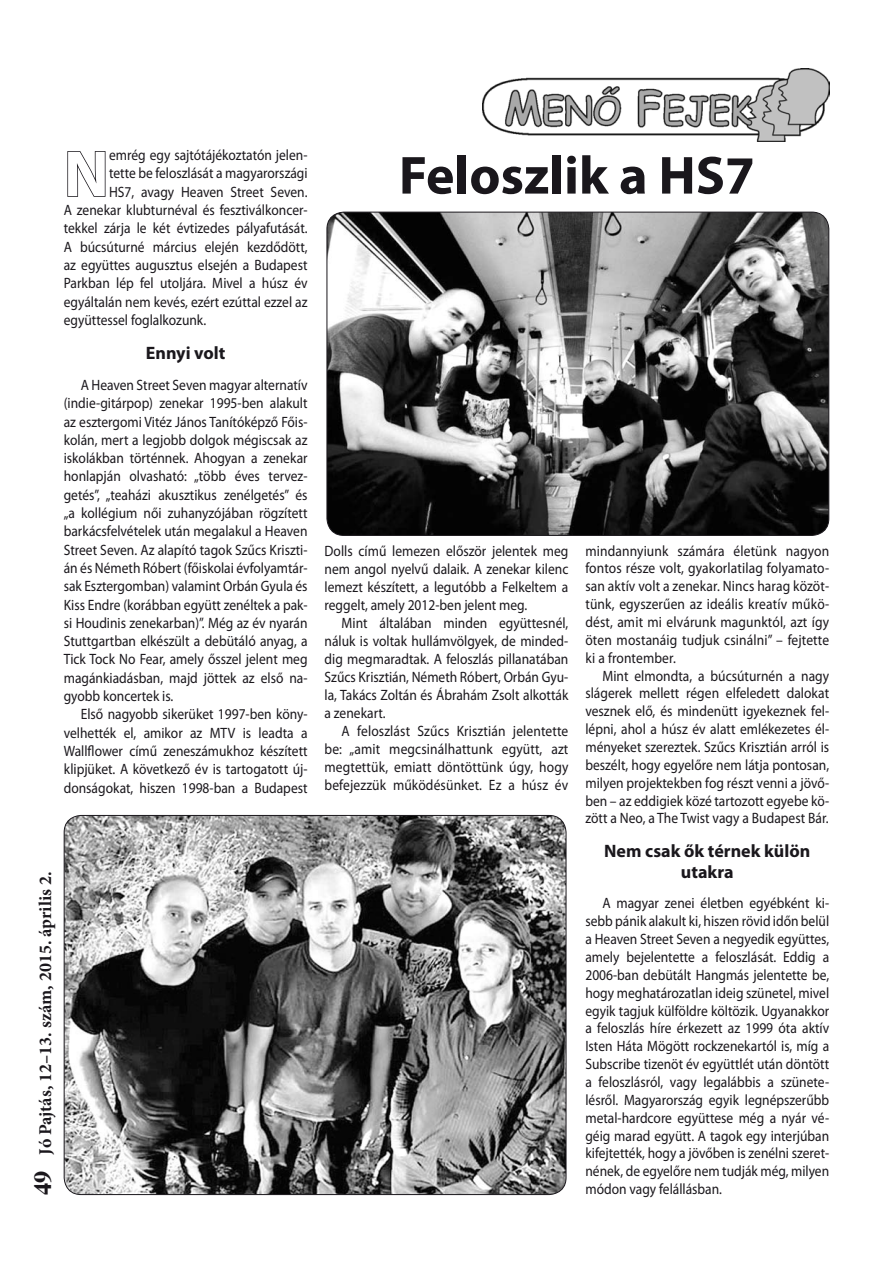
<style>
.page{position:relative;width:893px;height:1263px;background:#fff}
.page>*{position:absolute;margin:0;border:0;box-sizing:border-box;transform-origin:0 0}
.t1{font:700 65.7px "Myriad Pro";color:#fff}
.t2{font:700 54px "Myriad Pro";color:#1a171c}
.t3{font:700 24px "CG Times";color:#1a171c}
.t4{font:700 18px/20.9px "Myriad Pro";color:#1a171c;text-align:center}
.t5{font:700 18px "Minion Pro";color:#1a171c}
.t6{font:15px/17.9px "Myriad Pro";color:#1a171c;text-align:justify;scale:.9 1}
</style>
<div class="page">
<img style="left:482px;top:68px;width:347px;height:73px">
<svg style="left:67px;top:151px;width:39px;height:46px"></svg>
<img style="left:327px;top:212px;width:502px;height:323px;border-radius:17px">
<img style="left:64px;top:815px;width:502px;height:379px;border-radius:17px">
<h1 class="t1" style="left:64px;top:131px;width:47px">N</h1>
<p class="t6" style="left:109px;top:146px;width:222px">emrég egy sajtótájékoztatón jelen-</p>
<p class="t6" style="left:109px;top:164px;width:222px">tette be feloszlását a magyarországi</p>
<p class="t6" style="left:109px;top:182px;width:222px">HS7, avagy Heaven Street Seven.</p>
<p class="t6" style="left:64px;top:201px;width:272px">A zenekar klubturnéval és fesztiválkoncer-</p>
<p class="t6" style="left:64px;top:219px;width:272px">tekkel zárja le két évtizedes pályafutását.</p>
<p class="t6" style="left:64px;top:237px;width:272px">A búcsúturné március elején kezdődött,</p>
<p class="t6" style="left:64px;top:256px;width:272px">az együttes augusztus elsején a Budapest</p>
<p class="t6" style="left:64px;top:274px;width:272px">Parkban lép fel utoljára. Mivel a húsz év</p>
<p class="t6" style="left:64px;top:292px;width:272px">egyáltalán nem kevés, ezért ezúttal ezzel az</p>
<p class="t6" style="left:64px;top:311px;width:160px">együttessel foglalkozunk.</p>
<p class="t4" style="left:146px;top:342px;width:81px">Ennyi volt</p>
<p class="t6" style="left:64px;top:375px;width:272px;line-height:18.3px;text-indent:17px">A Heaven Street Seven magyar alternatív (indie-gitárpop) zenekar 1995-ben alakult az esztergomi Vitéz János Tanítóképző Főis&shy;kolán, mert a legjobb dolgok mégiscsak az iskolákban történnek. Ahogyan a zenekar honlapján olvasható: „több éves tervez&shy;getés”, „teaházi akusztikus zenélgetés” és „a kollégium női zuhanyzójában rögzített barkácsfelvételek után megalakul a Heaven Street Seven. Az alapító tagok Szűcs Kriszti&shy;án és Németh Róbert (főiskolai évfolyamtár&shy;sak Esztergomban) valamint Orbán Gyula és Kiss Endre (korábban együtt zenéltek a pak&shy;si Houdinis zenekarban)”. Még az év nyarán Stuttgartban elkészült a debütáló anyag, a Tick Tock No Fear, amely ősszel jelent meg magánkiadásban, majd jöttek az első na&shy;gyobb koncertek is.</p>
<p class="t6" style="left:64px;top:705px;width:272px;line-height:18.3px;text-indent:17px">Első nagyobb sikerüket 1997-ben köny&shy;velhették el, amikor az MTV is leadta a Wallflower című zeneszámukhoz készített klipjüket. A következő év is tartogatott új&shy;donságokat, hiszen 1998-ban a Budapest</p>
<p class="t5" style="left:33px;top:1154px;width:285px;rotate:-90deg">Jó Pajtás, 12–13. szám, 2015. április 2.</p>
<h3 class="t3" style="left:28px;top:1195px;width:24px;rotate:-90deg">49</h3>
<h2 class="t2" style="left:399px;top:140px;width:357px">Feloszlik a HS7</h2>
<p class="t6" style="left:325px;top:541px;width:272px">Dolls című lemezen először jelentek meg nem angol nyelvű dalaik. A zenekar kilenc lemezt készített, a legutóbb a Felkeltem a reggelt, amely 2012-ben jelent meg.</p>
<p class="t6" style="left:325px;top:613px;width:272px;text-indent:17px">Mint általában minden együttesnél, náluk is voltak hullámvölgyek, de minded&shy;dig megmaradtak. A feloszlás pillanatában Szűcs Krisztián, Németh Róbert, Orbán Gyu&shy;la, Takács Zoltán és Ábrahám Zsolt alkották a zenekart.</p>
<p class="t6" style="left:325px;top:721px;width:272px;text-indent:17px">A feloszlást Szűcs Krisztián jelentette be: „amit megcsinálhattunk együtt, azt megtettük, emiatt döntöttünk úgy, hogy befejezzük működésünket. Ez a húsz év</p>
<p class="t6" style="left:585px;top:541px;width:272px">mindannyiunk számára életünk nagyon fontos része volt, gyakorlatilag folyamato&shy;san aktív volt a zenekar. Nincs harag közöt&shy;tünk, egyszerűen az ideális kreatív műkö&shy;dést, amit mi elvárunk magunktól, azt így öten mostanáig tudjuk csinálni” – fejtette ki a frontember.</p>
<p class="t6" style="left:585px;top:666px;width:272px;text-indent:17px">Mint elmondta, a búcsúturnén a nagy slágerek mellett régen elfeledett dalokat vesznek elő, és mindenütt igyekeznek fel&shy;lépni, ahol a húsz év alatt emlékezetes él&shy;ményeket szereztek. Szűcs Krisztián arról is beszélt, hogy egyelőre nem látja pontosan, milyen projektekben fog részt venni a jövő&shy;ben – az eddigiek közé tartozott egyebe kö&shy;zött a Neo, a The Twist vagy a Budapest Bár.</p>
<p class="t4" style="left:604px;top:840px;width:208px">Nem csak ők térnek külön utakra</p>
<p class="t6" style="left:585px;top:894px;width:272px;text-indent:17px">A magyar zenei életben egyébként ki&shy;sebb pánik alakult ki, hiszen rövid időn belül a Heaven Street Seven a negyedik együttes, amely bejelentette a feloszlását. Eddig a 2006-ban debütált Hangmás jelentette be, hogy meghatározatlan ideig szünetel, mivel egyik tagjuk külföldre költözik. Ugyanakkor a feloszlás híre érkezett az 1999 óta aktív Isten Háta Mögött rockzenekartól is, míg a Subscribe tizenöt év együttlét után döntött a feloszlásról, vagy legalábbis a szünete&shy;lésről. Magyarország egyik legnépszerűbb metal-hardcore együttese még a nyár vé&shy;géig marad együtt. A tagok egy interjúban kifejtették, hogy a jövőben is zenélni szeret&shy;nének, de egyelőre nem tudják még, milyen módon vagy felállásban.</p>
</div>
